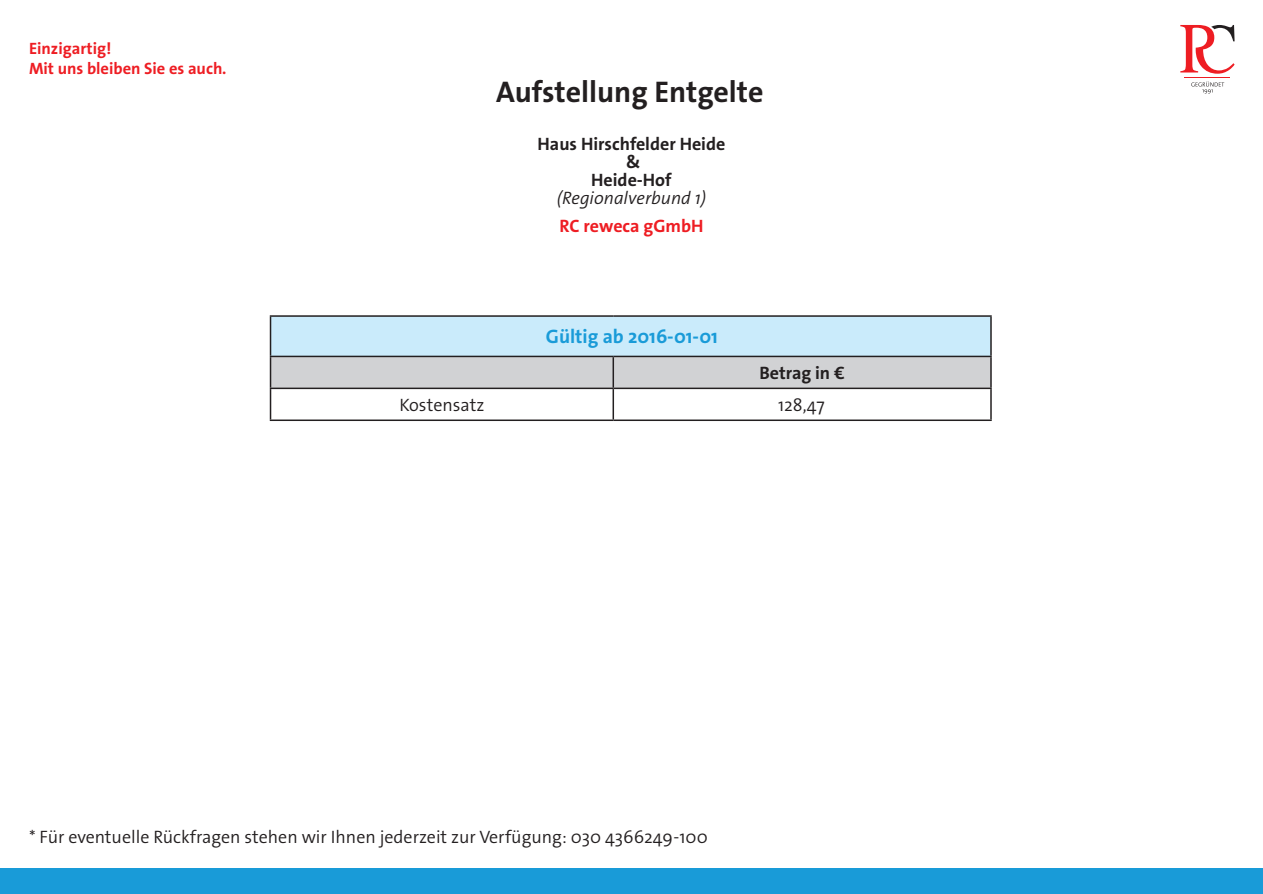
<style>
.page{position:relative;width:1263px;height:894px;background:#fff}
.page>*{position:absolute;margin:0;border:0;box-sizing:border-box;transform-origin:0 0}
.t1{font:700 30px "The Sans Os F";color:#231f20}
.t2{font:700 19.5px "The Sans Os F";color:#199bd8}
.t3{font:300 18px "The Sans Os F";color:#231f20}
.t4{font:700 18px/18px "The Sans Os F";color:#231f20;text-align:center}
.t5{font:italic 300 18px "The Sans Os F";color:#231f20}
.t6{font:700 18px "The Sans Os F";color:#ee1d23}
.t7{font:700 16.5px/19.8px "The Sans Os F";color:#ee1d23}
</style>
<div class="page">
<div style="left:0;top:867px;width:1263px;height:26px;background:#199bd8"></div>
<div style="left:271px;top:316px;width:720px;height:40px;background:#caebfb"></div>
<div style="left:271px;top:357px;width:719px;height:30px;background:#d1d2d4"></div>
<hr style="left:270px;top:316px;width:1px;height:39px;background:#231f20">
<hr style="left:270px;top:315px;width:343px;height:1px;background:#231f20">
<hr style="left:613px;top:315px;width:379px;height:1px;background:#231f20">
<hr style="left:990px;top:316px;width:2px;height:39px;background:#231f20">
<hr style="left:270px;top:355px;width:343px;height:2px;background:#231f20">
<hr style="left:270px;top:357px;width:1px;height:30px;background:#231f20">
<hr style="left:613px;top:355px;width:379px;height:2px;background:#231f20">
<hr style="left:612px;top:357px;width:2px;height:30px;background:#231f20">
<hr style="left:990px;top:357px;width:2px;height:30px;background:#231f20">
<hr style="left:270px;top:387px;width:343px;height:2px;background:#231f20">
<hr style="left:270px;top:389px;width:1px;height:30px;background:#231f20">
<hr style="left:613px;top:387px;width:379px;height:2px;background:#231f20">
<hr style="left:612px;top:389px;width:2px;height:30px;background:#231f20">
<hr style="left:990px;top:389px;width:2px;height:30px;background:#231f20">
<hr style="left:270px;top:419px;width:343px;height:2px;background:#231f20">
<hr style="left:613px;top:419px;width:379px;height:2px;background:#231f20">
<svg style="left:1180px;top:25px;width:54px;height:49px"></svg>
<svg style="left:1191px;top:81px;width:33px;height:13px"></svg>
<hr style="left:1185px;top:77px;width:45px;height:1px;background:#ee1d23">
<p class="t7" style="left:29px;top:40px;width:199px">Einzigartig!<br>Mit uns bleiben Sie es auch.</p>
<h1 class="t1" style="left:496px;top:79px;width:269px">Aufstellung Entgelte</h1>
<p class="t4" style="left:538px;top:136px;width:189px">Haus Hirschfelder Heide &amp;<br>Heide-Hof</p>
<p class="t5" style="left:557px;top:190px;width:151px">(Regionalverbund 1)</p>
<p class="t6" style="left:559px;top:219px;width:146px">RC reweca gGmbH</p>
<p class="t2" style="left:546px;top:329px;width:174px">Gültig ab 2016-01-01</p>
<p class="t4" style="left:759px;top:365px;width:87px">Betrag in €</p>
<p class="t3" style="left:399px;top:397px;width:86px">Kostensatz</p>
<p class="t3" style="left:778px;top:397px;width:48px">128,47</p>
<p class="t3" style="left:29px;top:829px;width:680px">* Für eventuelle Rückfragen stehen wir Ihnen jederzeit zur Verfügung: 030 4366249-100</p>
</div>
